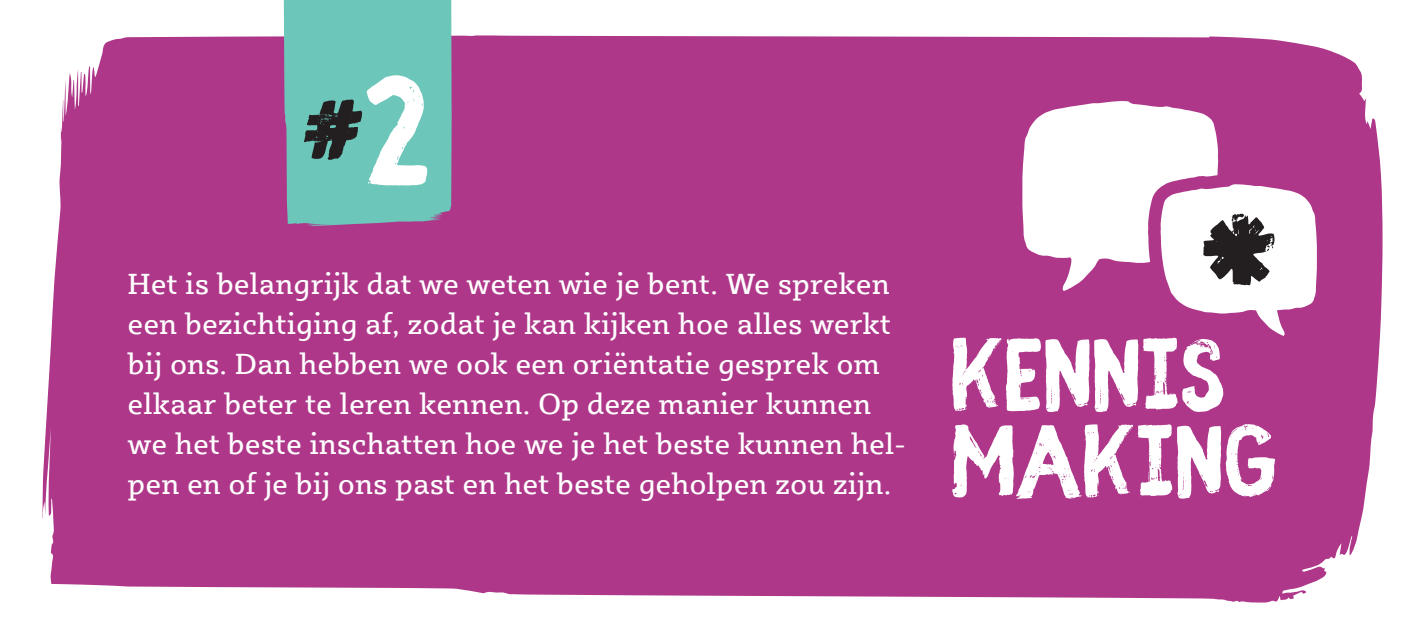
<style>
.page{position:relative;width:1418px;height:638px;background:#fff}
.page>*{position:absolute;margin:0;border:0;box-sizing:border-box;transform-origin:0 0}
.t1{font:160.5px "Fibre Vintage";color:#fff}
.t2{font:122.5px "Fibre Vintage";color:#231f20}
.t3{font:112.5px "Fibre Vintage";color:#fff}
.t4{font:30px/40px "Sybilla Pro";color:#fff}
</style>
<div class="page">
<div style="left:42px;top:35px;width:1340px;height:563px;background:#ae3789"></div>
<div style="left:282px;top:0;width:169px;height:226px;background:#6cc7ba"></div>
<svg style="left:1022px;top:100px;width:119px;height:191px"></svg>
<svg style="left:1141px;top:35px;width:196px;height:568px;background:#b64c95"></svg>
<svg style="left:1154px;top:178px;width:169px;height:165px"></svg>
<p class="t1" style="left:363px;top:73px;width:68px">2</p>
<p class="t2" style="left:301px;top:83px;width:65px">#</p>
<p class="t4" style="left:128px;top:262px;width:780px">Het is belangrijk dat we weten wie je bent. We spreken een bezichtiging af, zodat je kan kijken hoe alles werkt bij ons. Dan hebben we ook een oriëntatie gesprek om elkaar beter te leren kennen. Op deze manier kunnen we het beste inschatten hoe we je het beste kunnen hel&shy;pen en of je bij ons past en het beste geholpen zou zijn.</p>
<p class="t3" style="left:950px;top:333px;width:277px">KENNIS</p>
<p class="t3" style="left:950px;top:420px;width:329px">MAKING</p>
</div>
